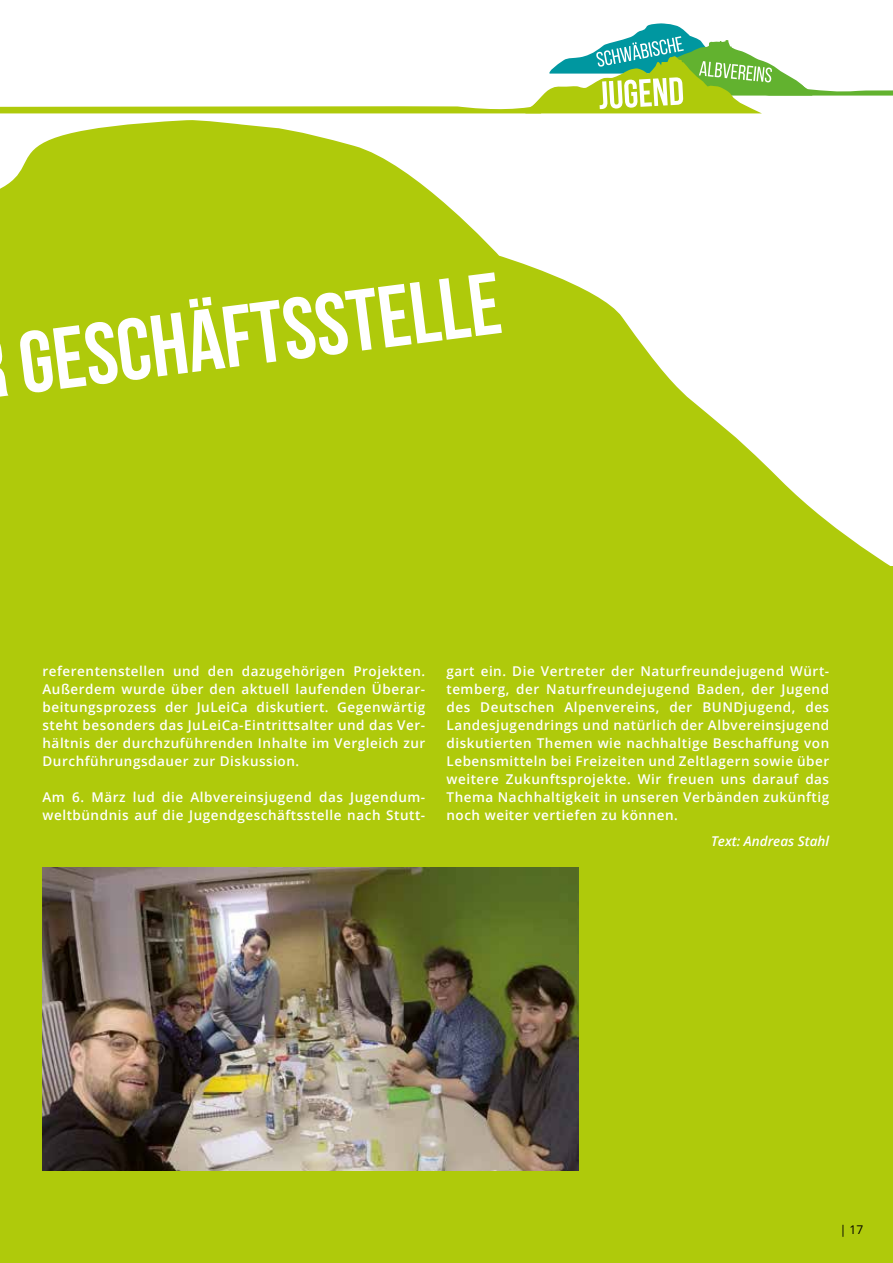
<style>
.page{position:relative;width:893px;height:1263px;background:#fff}
.page>*{position:absolute;margin:0;border:0;box-sizing:border-box;transform-origin:0 0}
.t1{font:700 87px "Bebas Neue";color:#fff}
.t2{font:600 13.5px/18px "Open Sans";letter-spacing:.04em;color:#fff;text-align:justify}
.t3{font:italic 600 13.5px "Open Sans";color:#fff}
.t4{font:12px "Open Sans";color:#000}
</style>
<div class="page">
<svg style="left:0;top:23px;width:893px;height:90px"></svg>
<svg style="left:0;top:120px;width:893px;height:447px;fill:#afca0b"></svg>
<div style="left:0;top:567px;width:893px;height:696px;background:#afca0b"></div>
<img style="left:43px;top:867px;width:536px;height:303px">
<h1 class="t1" style="left:14px;top:315px;width:486px;rotate:-7deg">Geschäftsstelle</h1>
<p class="t2" style="left:43px;top:662px;width:384px">referentenstellen und den dazugehörigen Projekten.<br>Außerdem wurde über den aktuell laufenden Überar&shy;beitungsprozess der JuLeiCa diskutiert. Gegenwärtig steht besonders das JuLeiCa-Eintrittsalter und das Ver&shy;hältnis der durchzuführenden Inhalte im Vergleich zur Durchführungsdauer zur Diskussion.</p>
<p class="t2" style="left:43px;top:788px;width:384px">Am 6. März lud die Albvereinsjugend das Jugendum&shy;weltbündnis auf die Jugendgeschäftsstelle nach Stutt-</p>
<p class="t2" style="left:446px;top:662px;width:384px">gart ein. Die Vertreter der Naturfreundejugend Würt&shy;temberg, der Naturfreundejugend Baden, der Jugend des Deutschen Alpenvereins, der BUNDjugend, des Landesjugendrings und natürlich der Albvereinsjugend diskutierten Themen wie nachhaltige Beschaffung von Lebensmitteln bei Freizeiten und Zeltlagern sowie über weitere Zukunftsprojekte. Wir freuen uns darauf das Thema Nachhaltigkeit in unseren Verbänden zukünftig noch weiter vertiefen zu können.</p>
<p class="t3" style="left:711px;top:832px;width:120px">Text: Andreas Stahl</p>
<p class="t4" style="left:840px;top:1221px;width:25px">| 17</p>
</div>
